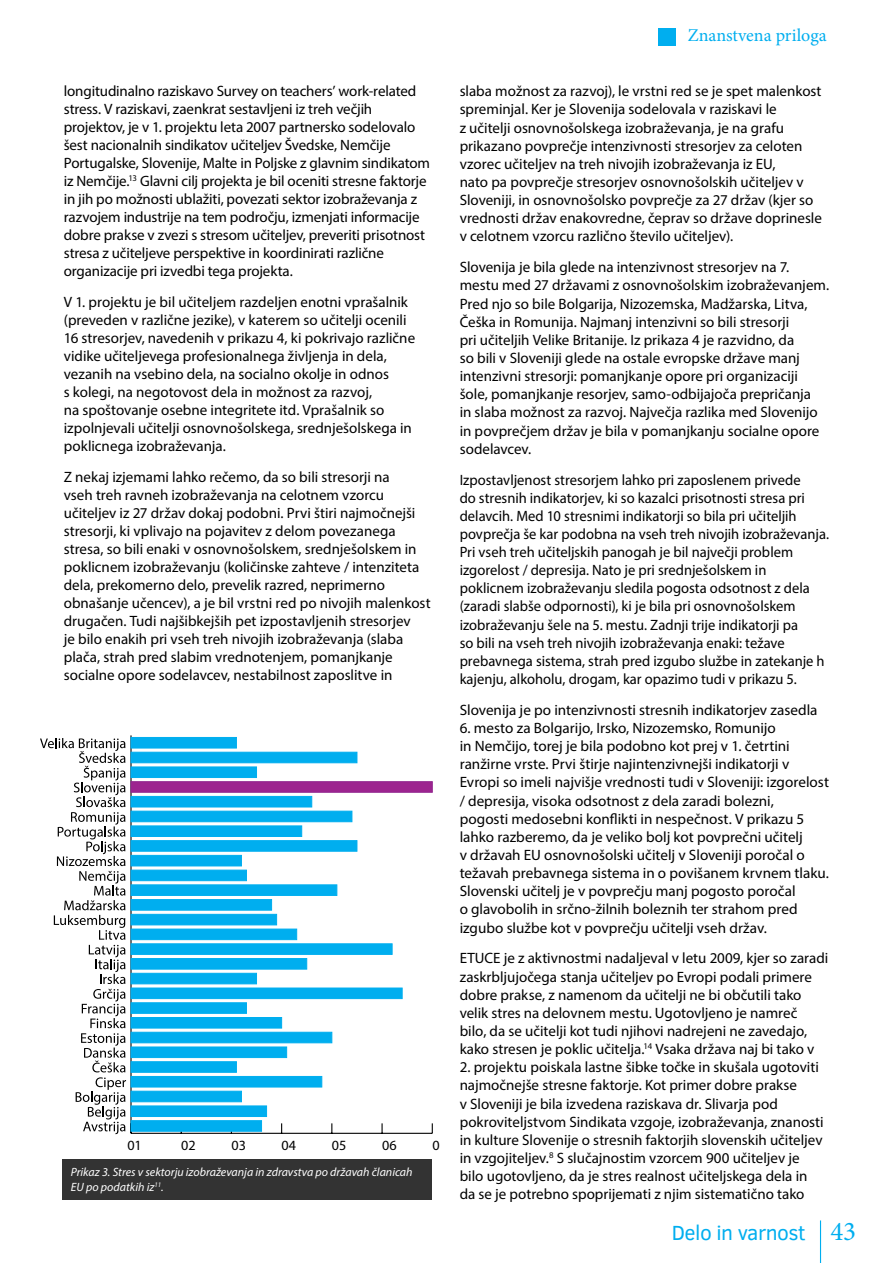
<style>
.page{position:relative;width:893px;height:1263px;background:#fff}
.page>*{position:absolute;margin:0;border:0;box-sizing:border-box;transform-origin:0 0}
.t1{font:21px "Clear Sans";letter-spacing:-.025em;color:#00aeef}
.t2{font:18px "Minion Pro";color:#00aeef}
.t3{font:15px/18.1px "Myriad Pro";color:#000}
.t4{font:14.1px "Myriad Pro";color:#000}
.t5{font:italic 12px/14.4px "Myriad Pro";color:#fff}
.s1{font-family:"Minion Pro";font-size:27px}
</style>
<div class="page">
<hr style="left:820px;top:1220px;width:1px;height:43px;background:#00aeef">
<div style="left:658px;top:29px;width:17px;height:17px;background:#00aeef"></div>
<hr style="left:131px;top:1133px;width:301px;height:1px;background:#000">
<svg style="left:381px;top:1123px;width:2px;height:10px"></svg>
<hr style="left:130px;top:735px;width:2px;height:398px;background:#000">
<div style="left:131px;top:737px;width:106px;height:11px;background:#00aeef"></div>
<div style="left:131px;top:752px;width:226px;height:11px;background:#00aeef;border:1px solid #00aeef"></div>
<div style="left:131px;top:767px;width:126px;height:11px;background:#00aeef"></div>
<div style="left:131px;top:781px;width:302px;height:11px;background:#9d248f;border:1px solid #92278f"></div>
<div style="left:131px;top:796px;width:181px;height:11px;background:#00aeef"></div>
<div style="left:131px;top:811px;width:221px;height:11px;background:#00aeef;border:1px solid #00aeef"></div>
<div style="left:131px;top:826px;width:171px;height:11px;background:#00aeef"></div>
<div style="left:131px;top:840px;width:226px;height:11px;background:#00aeef;border:1px solid #00aeef"></div>
<div style="left:131px;top:855px;width:111px;height:11px;background:#00aeef;border:1px solid #00aeef"></div>
<div style="left:131px;top:870px;width:116px;height:11px;background:#00aeef;border:1px solid #00aeef"></div>
<div style="left:131px;top:884px;width:206px;height:12px;background:#00aeef;border:1px solid #00aeef"></div>
<div style="left:131px;top:899px;width:141px;height:11px;background:#00aeef;border:1px solid #00aeef"></div>
<div style="left:131px;top:914px;width:146px;height:11px;background:#00aeef;border:1px solid #00aeef"></div>
<div style="left:131px;top:929px;width:166px;height:11px;background:#00aeef;border:1px solid #00aeef"></div>
<div style="left:131px;top:943px;width:261px;height:12px;background:#00aeef;border:1px solid #00aeef"></div>
<div style="left:131px;top:958px;width:176px;height:11px;background:#00aeef"></div>
<div style="left:131px;top:973px;width:126px;height:11px;background:#00aeef;border:1px solid #00aeef"></div>
<div style="left:131px;top:988px;width:271px;height:11px;background:#00aeef"></div>
<div style="left:131px;top:1002px;width:116px;height:11px;background:#00aeef;border:1px solid #00aeef"></div>
<div style="left:131px;top:1017px;width:151px;height:11px;background:#00aeef"></div>
<div style="left:131px;top:1032px;width:201px;height:11px;background:#00aeef;border:1px solid #00aeef"></div>
<div style="left:131px;top:1047px;width:156px;height:11px;background:#00aeef"></div>
<div style="left:131px;top:1061px;width:106px;height:11px;background:#00aeef;border:1px solid #00aeef"></div>
<div style="left:131px;top:1076px;width:191px;height:11px;background:#00aeef"></div>
<div style="left:131px;top:1091px;width:111px;height:11px;background:#00aeef;border:1px solid #00aeef"></div>
<div style="left:131px;top:1106px;width:136px;height:11px;background:#00aeef"></div>
<div style="left:131px;top:1120px;width:131px;height:11px;background:#00aeef;border:1px solid #00aeef"></div>
<svg style="left:40px;top:738px;width:99px;height:396px"></svg>
<div style="left:62px;top:1159px;width:370px;height:40px;background:#333"></div>
<p class="t3" style="left:64px;top:82px;width:368px">longitudinalno raziskavo Survey on teachers’ work-related stress. V raziskavi, zaenkrat sestavljeni iz treh večjih projektov, je v 1. projektu leta 2007 partnersko sodelovalo šest nacionalnih sindikatov učiteljev Švedske, Nemčije Portugalske, Slovenije, Malte in Poljske z glavnim sindikatom iz Nemčije.<sup>13</sup> Glavni cilj projekta je bil oceniti stresne faktorje in jih po možnosti ublažiti, povezati sektor izobraževanja z razvojem industrije na tem področju, izmenjati informacije dobre prakse v zvezi s stresom učiteljev, preveriti prisotnost stresa z učiteljeve perspektive in koordinirati različne organizacije pri izvedbi tega projekta.</p>
<p class="t3" style="left:64px;top:293px;width:353px">V 1. projektu je bil učiteljem razdeljen enotni vprašalnik (preveden v različne jezike), v katerem so učitelji ocenili 16 stresorjev, navedenih v prikazu 4, ki pokrivajo različne vidike učiteljevega profesionalnega življenja in dela, vezanih na vsebino dela, na socialno okolje in odnos<br>s kolegi, na negotovost dela in možnost za razvoj,<br>na spoštovanje osebne integritete itd. Vprašalnik so izpolnjevali učitelji osnovnošolskega, srednješolskega in poklicnega izobraževanja.</p>
<p class="t3" style="left:64px;top:468px;width:368px">Z nekaj izjemami lahko rečemo, da so bili stresorji na<br>vseh treh ravneh izobraževanja na celotnem vzorcu učiteljev iz 27 držav dokaj podobni. Prvi štiri najmočnejši stresorji, ki vplivajo na pojavitev z delom povezanega stresa, so bili enaki v osnovnošolskem, srednješolskem in poklicnem izobraževanju (količinske zahteve / intenziteta dela, prekomerno delo, prevelik razred, neprimerno obnašanje učencev), a je bil vrstni red po nivojih malenkost drugačen. Tudi najšibkejših pet izpostavljenih stresorjev<br>je bilo enakih pri vseh treh nivojih izobraževanja (slaba plača, strah pred slabim vrednotenjem, pomanjkanje socialne opore sodelavcev, nestabilnost zaposlitve in</p>
<p class="t4" style="left:127px;top:1137px;width:16px">01</p>
<p class="t4" style="left:181px;top:1137px;width:16px">02</p>
<p class="t4" style="left:231px;top:1137px;width:16px">03</p>
<p class="t4" style="left:282px;top:1137px;width:16px">04</p>
<p class="t4" style="left:332px;top:1137px;width:16px">05</p>
<p class="t4" style="left:382px;top:1137px;width:16px">06</p>
<p class="t4" style="left:432px;top:1137px;width:9px">0</p>
<p class="t5" style="left:71px;top:1165px;width:343px">Prikaz 3. Stres v sektorju izobraževanja in zdravstva po državah članicah<br>EU po podatkih iz<sup>11</sup>.</p>
<p class="t2" style="left:688px;top:23px;width:140px">Znanstvena priloga</p>
<p class="t3" style="left:460px;top:82px;width:364px">slaba možnost za razvoj), le vrstni red se je spet malenkost spreminjal. Ker je Slovenija sodelovala v raziskavi le<br>z učitelji osnovnošolskega izobraževanja, je na grafu prikazano povprečje intenzivnosti stresorjev za celoten vzorec učiteljev na treh nivojih izobraževanja iz EU,<br>nato pa povprečje stresorjev osnovnošolskih učiteljev v Sloveniji, in osnovnošolsko povprečje za 27 držav (kjer so vrednosti držav enakovredne, čeprav so države doprinesle v celotnem vzorcu različno število učiteljev).</p>
<p class="t3" style="left:460px;top:258px;width:371px">Slovenija je bila glede na intenzivnost stresorjev na 7. mestu med 27 državami z osnovnošolskim izobraževanjem.<br>Pred njo so bile Bolgarija, Nizozemska, Madžarska, Litva, Češka in Romunija. Najmanj intenzivni so bili stresorji<br>pri učiteljih Velike Britanije. Iz prikaza 4 je razvidno, da<br>so bili v Sloveniji glede na ostale evropske države manj intenzivni stresorji: pomanjkanje opore pri organizaciji šole, pomanjkanje resorjev, samo-odbijajoča prepričanja<br>in slaba možnost za razvoj. Največja razlika med Slovenijo in povprečjem držav je bila v pomanjkanju socialne opore sodelavcev.</p>
<p class="t3" style="left:460px;top:470px;width:371px">Izpostavljenost stresorjem lahko pri zaposlenem privede<br>do stresnih indikatorjev, ki so kazalci prisotnosti stresa pri delavcih. Med 10 stresnimi indikatorji so bila pri učiteljih povprečja še kar podobna na vseh treh nivojih izobraževanja.<br>Pri vseh treh učiteljskih panogah je bil največji problem izgorelost / depresija. Nato je pri srednješolskem in poklicnem izobraževanju sledila pogosta odsotnost z dela (zaradi slabše odpornosti), ki je bila pri osnovnošolskem izobraževanju šele na 5. mestu. Zadnji trije indikatorji pa<br>so bili na vseh treh nivojih izobraževanja enaki: težave prebavnega sistema, strah pred izgubo službe in zatekanje h kajenju, alkoholu, drogam, kar opazimo tudi v prikazu 5.</p>
<p class="t3" style="left:460px;top:700px;width:359px">Slovenija je po intenzivnosti stresnih indikatorjev zasedla</p>
<p class="t3" style="left:460px;top:719px;width:371px">6. mesto za Bolgarijo, Irsko, Nizozemsko, Romunijo<br>in Nemčijo, torej je bila podobno kot prej v 1. četrtini ranžirne vrste. Prvi štirje najintenzivnejši indikatorji v Evropi so imeli najvišje vrednosti tudi v Sloveniji: izgorelost / depresija, visoka odsotnost z dela zaradi bolezni,<br>pogosti medosebni konflikti in nespečnost. V prikazu 5 lahko razberemo, da je veliko bolj kot povprečni učitelj<br>v državah EU osnovnošolski učitelj v Sloveniji poročal o težavah prebavnega sistema in o povišanem krvnem tlaku.<br>Slovenski učitelj je v povprečju manj pogosto poročal<br>o glavobolih in srčno-žilnih boleznih ter strahom pred izgubo službe kot v povprečju učitelji vseh držav.</p>
<p class="t3" style="left:460px;top:949px;width:370px">ETUCE je z aktivnostmi nadaljeval v letu 2009, kjer so zaradi zaskrbljujočega stanja učiteljev po Evropi podali primere dobre prakse, z namenom da učitelji ne bi občutili tako velik stres na delovnem mestu. Ugotovljeno je namreč<br>bilo, da se učitelji kot tudi njihovi nadrejeni ne zavedajo, kako stresen je poklic učitelja.<sup>14</sup> Vsaka država naj bi tako v</p>
<p class="t3" style="left:460px;top:1058px;width:366px">2. projektu poiskala lastne šibke točke in skušala ugotoviti najmočnejše stresne faktorje. Kot primer dobre prakse<br>v Sloveniji je bila izvedena raziskava dr. Slivarja pod pokroviteljstvom Sindikata vzgoje, izobraževanja, znanosti in kulture Slovenije o stresnih faktorjih slovenskih učiteljev in vzgojiteljev.<sup>8</sup> S slučajnostim vzorcem 900 učiteljev je bilo ugotovljeno, da je stres realnost učiteljskega dela in da se je potrebno spoprijemati z njim sistematično tako</p>
<h1 class="t1" style="left:672px;top:1219px;width:186px">Delo in varnost <span class="s1">43</span></h1>
</div>
